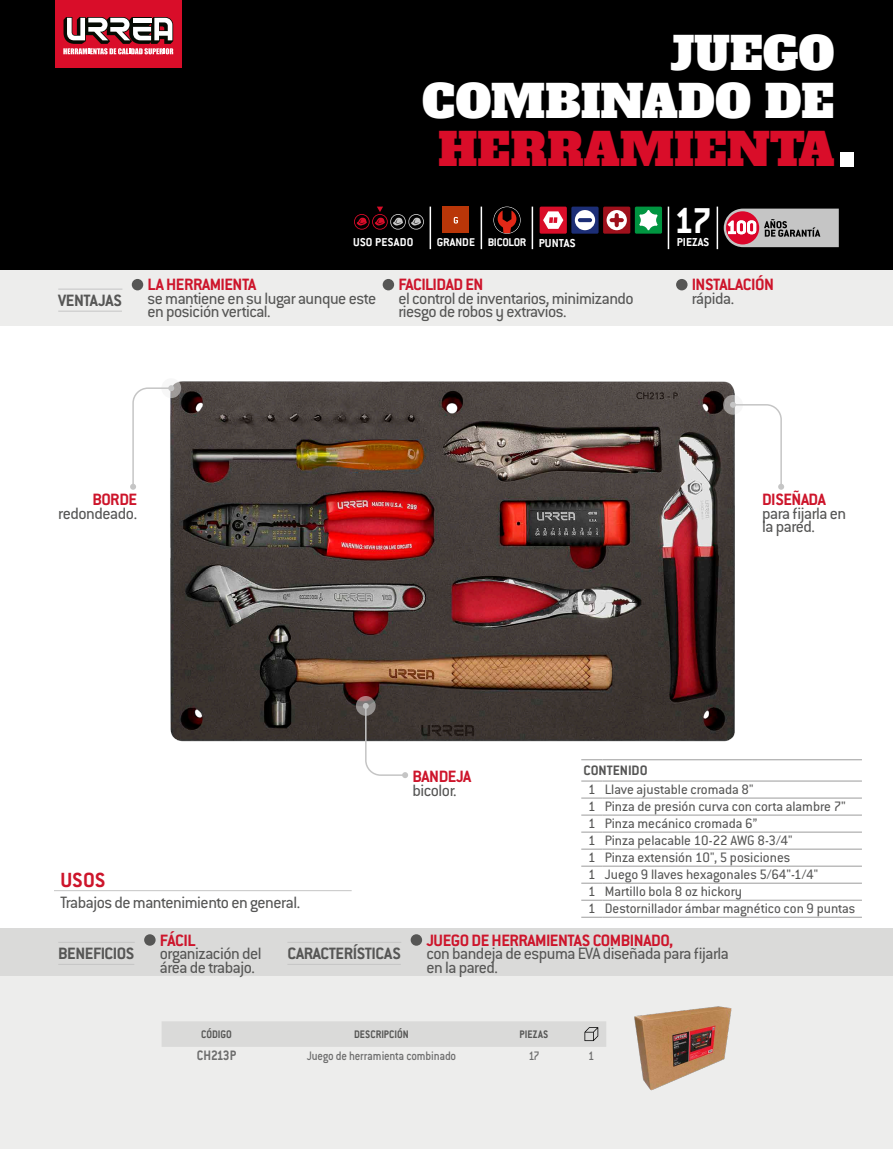
<style>
.page{position:relative;width:893px;height:1149px;background:#fff}
.page>*{position:absolute;margin:0;border:0;box-sizing:border-box;transform-origin:0 0}
.t1{font:45px "Alfa Slab One";color:#fff}
.t2{font:45px "Alfa Slab One";color:#d90d29}
.t3{font:700 39.75px "Conduit ITC";color:#fff}
.t4{font:700 22.5px "Conduit ITC Std";color:#cd152b}
.t5{font:18px/13.5px "Conduit ITC Std";letter-spacing:-.025em;color:#565655}
.t6{font:700 18px "Conduit ITC Std";letter-spacing:-.025em;color:#cd152b}
.t7{font:700 18px "Conduit ITC Std";letter-spacing:-.025em;color:#565655}
.t8{font:15px/17px "Conduit ITC Std";color:#565655}
.t9{font:700 15px "Conduit ITC Std";color:#565655}
.t10{font:700 15px "Conduit ITC Std";color:#6e6e6e;scale:.9 1}
.t11{font:500 13.5px "Conduit ITC Std";letter-spacing:-.015em;color:#6e6e6e;scale:.9 1}
.t12{font:700 12.75px "Conduit ITC";color:#fff}
.t13{font:700 12.6px "Conduit ITC";letter-spacing:.02em;color:#fff}
.t14{font:700 12.3px "Conduit ITC";letter-spacing:-.025em;color:#fff}
.t15{font:700 12px "Conduit ITC Std";color:#565655;scale:.9 1}
.s1{font-size:87px;color:#fff}
.s2{font-size:12.45px}
.s3{font-size:12.75px}
.s4{font-weight:500}
</style>
<div class="page">
<div style="left:0;top:942px;width:893px;height:206px;background:#ededec"></div>
<div style="left:0;top:270px;width:893px;height:56px;background:#ededec"></div>
<div style="left:0;top:0;width:893px;height:270px;background:#000"></div>
<div style="left:0;top:927px;width:893px;height:48px;background:#dadad9"></div>
<img style="left:170px;top:381px;width:574px;height:418px">
<hr style="left:717px;top:206px;width:1px;height:43px;background:#fff">
<hr style="left:430px;top:206px;width:1px;height:43px;background:#fff">
<hr style="left:481px;top:206px;width:1px;height:43px;background:#fff">
<hr style="left:532px;top:206px;width:1px;height:43px;background:#fff">
<hr style="left:668px;top:206px;width:1px;height:43px;background:#fff">
<svg style="left:354px;top:206px;width:70px;height:23px"></svg>
<div style="left:443px;top:206px;width:26px;height:27px;background:#b93608"></div>
<svg style="left:454px;top:217px;width:4px;height:6px"></svg>
<div style="left:493px;top:206px;width:28px;height:28px;border:1px solid #fff;border-radius:50%"></div>
<svg style="left:494px;top:207px;width:26px;height:26px"></svg>
<svg style="left:498px;top:210px;width:18px;height:23px"></svg>
<div style="left:540px;top:206px;width:27px;height:27px;background:#d90d29;border-radius:2px"></div>
<svg style="left:543px;top:211px;width:20px;height:18px"></svg>
<div style="left:635px;top:206px;width:27px;height:27px;background:#009540;border-radius:2px"></div>
<svg style="left:639px;top:210px;width:19px;height:20px"></svg>
<div style="left:571px;top:206px;width:28px;height:27px;background:#1c2e76;border-radius:2px"></div>
<svg style="left:575px;top:210px;width:20px;height:20px"></svg>
<div style="left:603px;top:206px;width:27px;height:27px;background:#9e101b;border-radius:2px"></div>
<svg style="left:607px;top:210px;width:20px;height:20px"></svg>
<svg style="left:724px;top:208px;width:115px;height:39px;background:#b3969b"></svg>
<hr style="left:58px;top:289px;width:64px;height:1px;background:#c5c5c5">
<hr style="left:58px;top:311px;width:64px;height:1px;background:#c5c5c5">
<hr style="left:287px;top:941px;width:114px;height:1px;background:#c5c5c5">
<hr style="left:287px;top:963px;width:114px;height:1px;background:#c5c5c5">
<hr style="left:58px;top:941px;width:77px;height:1px;background:#c5c5c5">
<hr style="left:58px;top:963px;width:76px;height:1px;background:#c5c5c5">
<div style="left:411px;top:933px;width:11px;height:12px;background:#565655;border-radius:50%"></div>
<div style="left:144px;top:933px;width:12px;height:12px;background:#565655;border-radius:50%"></div>
<div style="left:132px;top:279px;width:11px;height:11px;background:#565655;border-radius:50%"></div>
<div style="left:383px;top:279px;width:11px;height:11px;background:#565655;border-radius:50%"></div>
<div style="left:676px;top:279px;width:11px;height:11px;background:#565655;border-radius:50%"></div>
<svg style="left:723px;top:395px;width:20px;height:19px"></svg>
<svg style="left:356px;top:695px;width:20px;height:20px"></svg>
<svg style="left:161px;top:378px;width:20px;height:20px"></svg>
<div style="left:162px;top:1021px;width:444px;height:25px;background:#dadad9"></div>
<hr style="left:54px;top:890px;width:298px;height:1px;background:#c5c5c5">
<svg style="left:581px;top:797px;width:22px;height:1px"></svg>
<hr style="left:603px;top:797px;width:259px;height:1px;background:#9c9c9c">
<svg style="left:581px;top:814px;width:22px;height:1px"></svg>
<hr style="left:603px;top:814px;width:259px;height:1px;background:#9c9c9c">
<svg style="left:581px;top:831px;width:22px;height:1px"></svg>
<hr style="left:603px;top:831px;width:259px;height:1px;background:#9c9c9c">
<svg style="left:581px;top:848px;width:22px;height:1px"></svg>
<hr style="left:603px;top:848px;width:259px;height:1px;background:#9c9c9c">
<svg style="left:581px;top:865px;width:22px;height:1px"></svg>
<hr style="left:603px;top:865px;width:259px;height:1px;background:#9c9c9c">
<svg style="left:581px;top:882px;width:22px;height:1px"></svg>
<hr style="left:603px;top:882px;width:259px;height:1px;background:#9c9c9c">
<svg style="left:581px;top:899px;width:22px;height:1px"></svg>
<hr style="left:603px;top:899px;width:259px;height:1px;background:#9c9c9c">
<svg style="left:581px;top:916px;width:22px;height:1px"></svg>
<hr style="left:603px;top:916px;width:259px;height:1px;background:#9c9c9c">
<svg style="left:581px;top:759px;width:22px;height:1px"></svg>
<hr style="left:603px;top:759px;width:259px;height:1px;background:#9c9c9c">
<svg style="left:581px;top:780px;width:22px;height:1px"></svg>
<hr style="left:603px;top:780px;width:259px;height:1px;background:#9c9c9c">
<svg style="left:363px;top:702px;width:45px;height:75px"></svg>
<svg style="left:730px;top:402px;width:54px;height:87px"></svg>
<svg style="left:130px;top:385px;width:44px;height:104px"></svg>
<img style="left:634px;top:1006px;width:97px;height:85px">
<div style="left:55px;top:0;width:127px;height:68px;background:#d90d29"></div>
<svg style="left:63px;top:17px;width:110px;height:37px"></svg>
<h1 class="t1" style="left:670px;top:24px;width:165px">JUEGO</h1>
<h1 class="t1" style="left:422px;top:72px;width:413px">COMBINADO DE</h1>
<h1 class="t2" style="left:438px;top:120px;width:421px">HERRAMIENTA<span class="s1">.</span></h1>
<p class="t7" style="left:58px;top:289px;width:65px">VENTAJAS</p>
<p class="t13" style="left:353px;top:235px;width:62px">USO PESADO</p>
<p class="t14" style="left:437px;top:235px;width:140px"><span class="s2">GRANDE</span> BICOLOR <span class="s3">PUNTAS</span></p>
<p class="t6" style="left:147px;top:274px;width:110px">LA HERRAMIENTA</p>
<p class="t5" style="left:147px;top:291px;width:230px">se mantiene en su lugar aunque este en posición vertical.</p>
<p class="t6" style="left:398px;top:274px;width:87px">FACILIDAD EN</p>
<p class="t5" style="left:398px;top:291px;width:237px">el control de inventarios, minimizando riesgo de robos y extravios.</p>
<h2 class="t3" style="left:674px;top:197px;width:40px">17</h2>
<p class="t12" style="left:677px;top:235px;width:34px">PIEZAS</p>
<p class="t6" style="left:692px;top:274px;width:84px">INSTALACIÓN</p>
<p class="t5" style="left:692px;top:291px;width:44px">rápida.</p>
<p class="t6" style="left:92px;top:488px;width:46px">BORDE</p>
<p class="t5" style="left:58px;top:506px;width:80px">redondeado.</p>
<p class="t6" style="left:762px;top:488px;width:65px">DISEÑADA</p>
<p class="t5" style="left:762px;top:506px;width:86px">para fijarla en la pared.</p>
<p class="t4" style="left:60px;top:865px;width:47px">USOS</p>
<p class="t5" style="left:60px;top:895px;width:241px">Trabajos de mantenimiento en general.</p>
<p class="t6" style="left:160px;top:928px;width:37px">FÁCIL</p>
<p class="t5" style="left:160px;top:945px;width:103px">organización del área de trabajo.</p>
<p class="t7" style="left:58px;top:942px;width:78px">BENEFICIOS</p>
<p class="t7" style="left:287px;top:942px;width:115px">CARACTERÍSTICAS</p>
<p class="t6" style="left:412px;top:765px;width:60px">BANDEJA</p>
<p class="t5" style="left:412px;top:782px;width:46px">bicolor.</p>
<p class="t9" style="left:583px;top:761px;width:66px">CONTENIDO</p>
<p class="t8" style="left:588px;top:780px;width:269px">1 Llave ajustable cromada 8"<br>1 Pinza de presión curva con corta alambre 7<span class="s4">" </span>1 Pinza mecánico cromada 6”<br>1 Pinza pelacable 10-22 AWG 8-3/4"<br>1 Pinza extensión 10", 5 posiciones<br>1 Juego 9 llaves hexagonales 5/64<span class="s4">"</span>-1/4"<br>1 Martillo bola 8 oz hickory<br>1 Destornillador ámbar magnético con 9 puntas</p>
<p class="t6" style="left:426px;top:928px;width:248px">JUEGO DE HERRAMIENTAS COMBINADO,</p>
<p class="t5" style="left:426px;top:945px;width:304px">con bandeja de espuma EVA diseñada para fijarla en la pared.</p>
<p class="t15" style="left:201px;top:1026px;width:35px">CÓDIGO</p>
<p class="t15" style="left:354px;top:1026px;width:62px">DESCRIPCIÓN</p>
<p class="t15" style="left:520px;top:1026px;width:33px">PIEZAS</p>
<p class="t10" style="left:197px;top:1045px;width:45px">CH213P</p>
<p class="t11" style="left:307px;top:1046px;width:167px">Juego de herramienta combinado</p>
<p class="t11" style="left:528px;top:1046px;width:14px">17</p>
<p class="t11" style="left:588px;top:1046px;width:8px">1</p>
</div>
